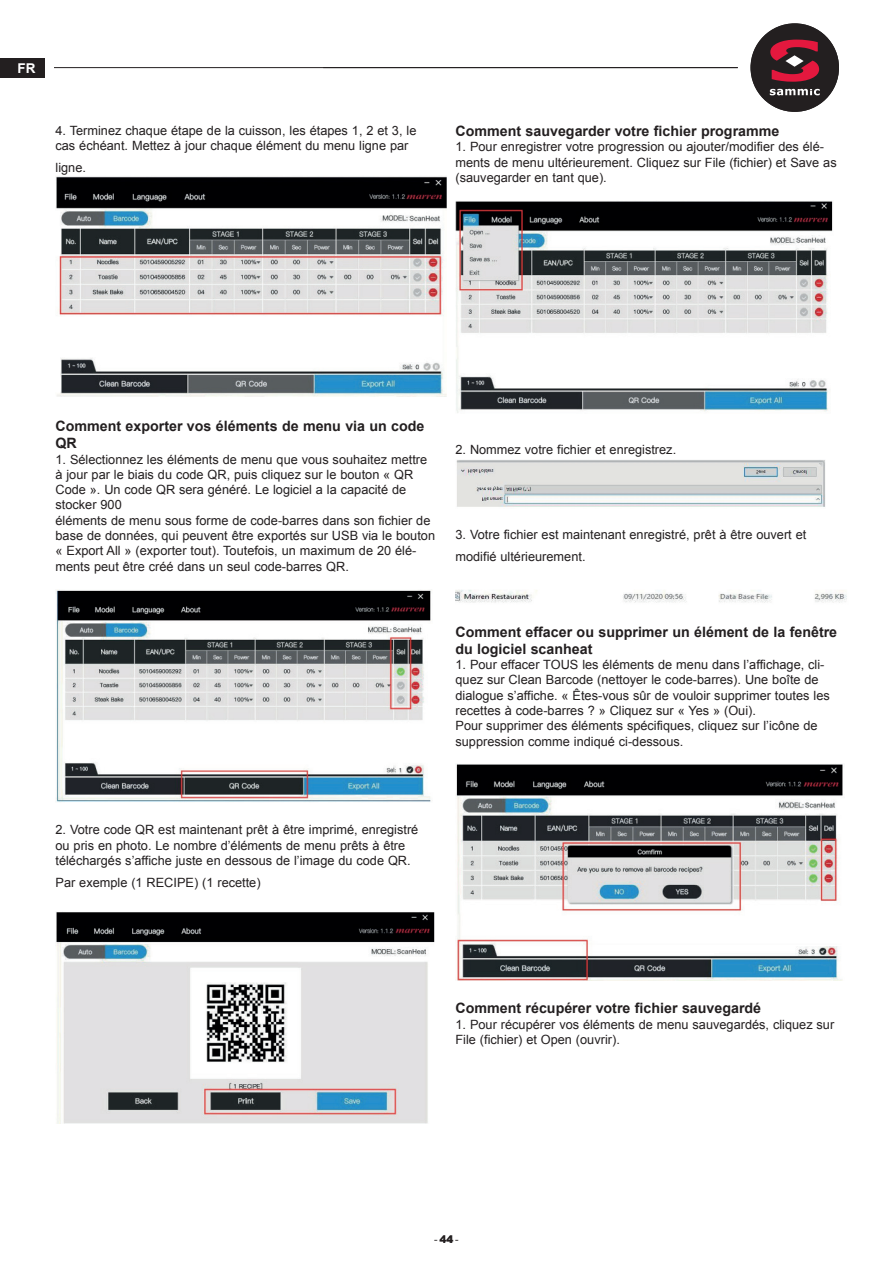
<style>
.page{position:relative;width:893px;height:1263px;background:#fff}
.page>*{position:absolute;margin:0;border:0;box-sizing:border-box;transform-origin:0 0}
.t1{font:700 14.25px/17.1px "Arial";color:#231f20}
.t2{font:700 13.5px "Arial";color:#fff}
.t3{font:12.75px/15.3px "Arial";color:#231f20}
.t4{font:10.5px "Arial";color:#231f20}
.t5{font:900 10.5px "Arial";color:#231f20}
</style>
<div class="page">
<hr style="left:54px;top:67px;width:684px;height:1px;background:#231f20">
<img style="left:56px;top:176px;width:391px;height:221px">
<img style="left:56px;top:590px;width:375px;height:212px">
<img style="left:56px;top:912px;width:379px;height:211px">
<img style="left:455px;top:201px;width:378px;height:212px">
<img style="left:456px;top:460px;width:369px;height:47px">
<img style="left:455px;top:590px;width:392px;height:13px">
<img style="left:455px;top:764px;width:388px;height:217px">
<div style="left:750px;top:23px;width:89px;height:89px;background:#231f20;border-radius:50%"></div>
<svg style="left:770px;top:40px;width:49px;height:42px"></svg>
<svg style="left:770px;top:89px;width:50px;height:6px"></svg>
<div style="left:0;top:58px;width:44px;height:19px;background:#231f20"></div>
<p class="t2" style="left:17px;top:59px;width:20px">ES</p>
<p class="t2" style="left:17px;top:59px;width:19px">FR</p>
<p class="t3" style="left:56px;top:123px;width:362px">4. Terminez chaque étape de la cuisson, les étapes 1, 2 et 3, le cas échéant. Mettez à jour chaque élément du menu ligne par</p>
<p class="t3" style="left:56px;top:160px;width:32px">ligne.</p>
<p class="t1" style="left:455px;top:123px;width:325px">Comment sauvegarder votre fichier programme</p>
<p class="t3" style="left:455px;top:139px;width:383px">1. Pour enregistrer votre progression ou ajouter/modifier des élé&shy;ments de menu ultérieurement. Cliquez sur File (fichier) et Save as (sauvegarder en tant que).</p>
<p class="t1" style="left:56px;top:418px;width:371px">Comment exporter vos éléments de menu via un code<br>QR</p>
<p class="t3" style="left:56px;top:451px;width:381px">1. Sélectionnez les éléments de menu que vous souhaitez mettre à jour par le biais du code QR, puis cliquez sur le bouton « QR Code ». Un code QR sera généré. Le logiciel a la capacité de stocker 900<br>éléments de menu sous forme de code-barres dans son fichier de base de données, qui peuvent être exportés sur USB via le bouton « Export All » (exporter tout). Toutefois, un maximum de 20 élé&shy;ments peut être créé dans un seul code-barres QR.</p>
<p class="t3" style="left:455px;top:441px;width:222px">2. Nommez votre fichier et enregistrez.</p>
<p class="t3" style="left:455px;top:524px;width:352px;line-height:21.6px">3. Votre fichier est maintenant enregistré, prêt à être ouvert et modifié ultérieurement.</p>
<p class="t1" style="left:455px;top:624px;width:383px">Comment effacer ou supprimer un élément de la fenêtre du logiciel scanheat</p>
<p class="t3" style="left:455px;top:657px;width:376px">1. Pour effacer TOUS les éléments de menu dans l’affichage, cli&shy;quez sur Clean Barcode (nettoyer le code-barres). Une boîte de dialogue s’affiche. « Êtes-vous sûr de vouloir supprimer toutes les recettes à code-barres ? » Cliquez sur « Yes » (Oui).<br>Pour supprimer des éléments spécifiques, cliquez sur l’icône de suppression comme indiqué ci-dessous.</p>
<p class="t3" style="left:56px;top:822px;width:364px">2. Votre code QR est maintenant prêt à être imprimé, enregistré ou pris en photo. Le nombre d’éléments de menu prêts à être téléchargés s’affiche juste en dessous de l’image du code QR.</p>
<p class="t3" style="left:56px;top:874px;width:207px">Par exemple (1 RECIPE) (1 recette)</p>
<p class="t1" style="left:455px;top:1000px;width:307px">Comment récupérer votre fichier sauvegardé</p>
<p class="t3" style="left:455px;top:1017px;width:380px">1. Pour récupérer vos éléments de menu sauvegardés, cliquez sur<br>File (fichier) et Open (ouvrir).</p>
<p class="t5" style="left:439px;top:1231px;width:16px">44</p>
<p class="t4" style="left:434px;top:1232px;width:26px">- -</p>
</div>
